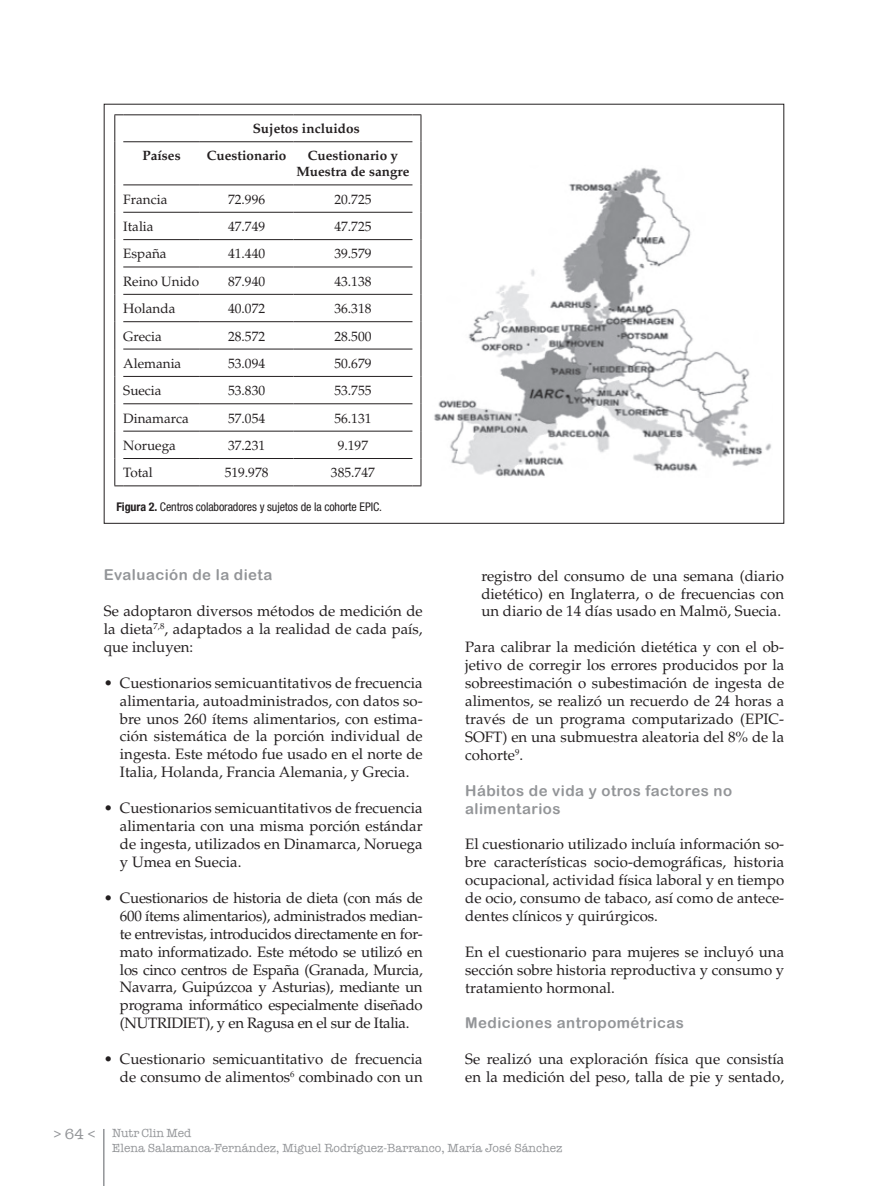
<style>
.page{position:relative;width:888px;height:1186px;background:#fff}
.page>*{position:absolute;margin:0;border:0;box-sizing:border-box;transform-origin:0 0}
.t1{font:15px/17.9px "Palatino";color:#231f20;text-align:justify}
.t2{font:15px/17.9px "Arial Rounded MT Bold";letter-spacing:.03em;color:#939598}
.t3{font:13.5px "Palatino";color:#231f20}
.t4{font:700 13.5px/16.2px "Palatino";color:#231f20;text-align:center}
.t5{font:12px/15px "American Typewriter";color:#939598}
.t6{font:condensed 12px "Helvetica Neue LT Std";letter-spacing:-.01em;color:#231f20}
.s1{font-weight:700}
.s2{font-size:15px}
</style>
<div class="page">
<hr style="left:103px;top:1129px;width:2px;height:57px;background:#939598">
<hr style="left:123px;top:141px;width:77px;height:1px;background:#231f20">
<hr style="left:123px;top:212px;width:77px;height:1px;background:#231f20">
<hr style="left:200px;top:212px;width:93px;height:1px;background:#231f20">
<hr style="left:293px;top:212px;width:119px;height:1px;background:#231f20">
<hr style="left:123px;top:239px;width:77px;height:1px;background:#231f20">
<hr style="left:200px;top:239px;width:93px;height:1px;background:#231f20">
<hr style="left:293px;top:239px;width:119px;height:1px;background:#231f20">
<hr style="left:123px;top:266px;width:77px;height:1px;background:#231f20">
<hr style="left:200px;top:266px;width:93px;height:1px;background:#231f20">
<hr style="left:293px;top:266px;width:119px;height:1px;background:#231f20">
<hr style="left:123px;top:294px;width:77px;height:1px;background:#231f20">
<hr style="left:200px;top:294px;width:93px;height:1px;background:#231f20">
<hr style="left:293px;top:294px;width:119px;height:1px;background:#231f20">
<hr style="left:123px;top:321px;width:77px;height:1px;background:#231f20">
<hr style="left:200px;top:321px;width:93px;height:1px;background:#231f20">
<hr style="left:293px;top:321px;width:119px;height:1px;background:#231f20">
<hr style="left:123px;top:349px;width:77px;height:1px;background:#231f20">
<hr style="left:200px;top:349px;width:93px;height:1px;background:#231f20">
<hr style="left:293px;top:349px;width:119px;height:1px;background:#231f20">
<hr style="left:123px;top:376px;width:77px;height:1px;background:#231f20">
<hr style="left:200px;top:376px;width:93px;height:1px;background:#231f20">
<hr style="left:293px;top:376px;width:119px;height:1px;background:#231f20">
<hr style="left:123px;top:403px;width:77px;height:1px;background:#231f20">
<hr style="left:200px;top:403px;width:93px;height:1px;background:#231f20">
<hr style="left:293px;top:403px;width:119px;height:1px;background:#231f20">
<hr style="left:123px;top:431px;width:77px;height:1px;background:#231f20">
<hr style="left:200px;top:431px;width:93px;height:1px;background:#231f20">
<hr style="left:293px;top:431px;width:119px;height:1px;background:#231f20">
<hr style="left:123px;top:184px;width:77px;height:1px;background:#231f20">
<hr style="left:200px;top:184px;width:93px;height:1px;background:#231f20">
<hr style="left:293px;top:184px;width:119px;height:1px;background:#231f20">
<hr style="left:200px;top:114px;width:93px;height:1px;background:#231f20">
<hr style="left:293px;top:114px;width:119px;height:1px;background:#231f20">
<hr style="left:200px;top:141px;width:93px;height:1px;background:#231f20">
<hr style="left:293px;top:141px;width:119px;height:1px;background:#231f20">
<hr style="left:123px;top:458px;width:77px;height:1px;background:#231f20">
<hr style="left:200px;top:458px;width:93px;height:1px;background:#231f20">
<hr style="left:293px;top:458px;width:119px;height:1px;background:#231f20">
<hr style="left:123px;top:485px;width:77px;height:1px;background:#231f20">
<hr style="left:200px;top:485px;width:93px;height:1px;background:#231f20">
<hr style="left:293px;top:485px;width:119px;height:1px;background:#231f20">
<svg style="left:412px;top:114px;width:10px;height:28px"></svg>
<hr style="left:421px;top:142px;width:1px;height:43px;background:#231f20">
<hr style="left:114px;top:142px;width:1px;height:43px;background:#231f20">
<svg style="left:114px;top:185px;width:9px;height:301px"></svg>
<svg style="left:114px;top:114px;width:9px;height:28px"></svg>
<hr style="left:123px;top:114px;width:77px;height:1px;background:#231f20">
<svg style="left:412px;top:185px;width:10px;height:301px"></svg>
<img style="left:434px;top:168px;width:337px;height:309px">
<p class="t4" style="left:253px;top:121px;width:108px">Sujetos incluidos</p>
<p class="t4" style="left:142px;top:148px;width:40px">Países</p>
<p class="t4" style="left:207px;top:148px;width:81px">Cuestionario</p>
<p class="t4" style="left:296px;top:148px;width:115px">Cuestionario y<br>Muestra de sangre</p>
<p class="t3" style="left:123px;top:191px;width:46px">Francia</p>
<p class="t3" style="left:228px;top:191px;width:39px">72.996</p>
<p class="t3" style="left:334px;top:191px;width:39px">20.725</p>
<p class="t3" style="left:123px;top:219px;width:32px">Italia</p>
<p class="t3" style="left:228px;top:219px;width:39px">47.749</p>
<p class="t3" style="left:334px;top:219px;width:39px">47.725</p>
<p class="t3" style="left:123px;top:246px;width:45px">España</p>
<p class="t3" style="left:228px;top:246px;width:39px">41.440</p>
<p class="t3" style="left:334px;top:246px;width:39px">39.579</p>
<p class="t3" style="left:123px;top:273px;width:77px">Reino Unido</p>
<p class="t3" style="left:228px;top:273px;width:39px">87.940</p>
<p class="t3" style="left:334px;top:273px;width:39px">43.138</p>
<p class="t3" style="left:123px;top:301px;width:54px">Holanda</p>
<p class="t3" style="left:228px;top:301px;width:39px">40.072</p>
<p class="t3" style="left:334px;top:301px;width:39px">36.318</p>
<p class="t3" style="left:123px;top:328px;width:40px">Grecia</p>
<p class="t3" style="left:228px;top:328px;width:39px">28.572</p>
<p class="t3" style="left:334px;top:328px;width:39px">28.500</p>
<p class="t3" style="left:123px;top:355px;width:60px">Alemania</p>
<p class="t3" style="left:228px;top:355px;width:39px">53.094</p>
<p class="t3" style="left:334px;top:355px;width:39px">50.679</p>
<p class="t3" style="left:123px;top:383px;width:40px">Suecia</p>
<p class="t3" style="left:228px;top:383px;width:39px">53.830</p>
<p class="t3" style="left:334px;top:383px;width:39px">53.755</p>
<p class="t3" style="left:123px;top:410px;width:67px">Dinamarca</p>
<p class="t3" style="left:228px;top:410px;width:39px">57.054</p>
<p class="t3" style="left:334px;top:410px;width:39px">56.131</p>
<p class="t3" style="left:123px;top:437px;width:54px">Noruega</p>
<p class="t3" style="left:228px;top:437px;width:39px">37.231</p>
<p class="t3" style="left:338px;top:437px;width:32px">9.197</p>
<p class="t3" style="left:123px;top:465px;width:31px">Total</p>
<p class="t3" style="left:225px;top:465px;width:45px">519.978</p>
<p class="t3" style="left:331px;top:465px;width:45px">385.747</p>
<p class="t6" style="left:117px;top:500px;width:267px"><span class="s1">Figura 2.</span> Centros colaboradores y sujetos de la cohorte EPIC.</p>
<p class="t2" style="left:104px;top:565px;width:170px">Evaluación de la dieta</p>
<p class="t1" style="left:104px;top:602px;width:320px">Se adoptaron diversos métodos de medición de la dieta<sup>7,8</sup>, adaptados a la realidad de cada país, que incluyen:</p>
<p class="t1" style="left:120px;top:674px;width:304px;text-indent:-16px">• Cuestionarios semicuantitativos de frecuencia alimentaria, autoadministrados, con datos so&shy;bre unos 260 ítems alimentarios, con estima&shy;ción sistemática de la porción individual de ingesta. Este método fue usado en el norte de Italia, Holanda, Francia Alemania, y Grecia.</p>
<p class="t1" style="left:120px;top:799px;width:304px;text-indent:-16px">• Cuestionarios semicuantitativos de frecuencia alimentaria con una misma porción estándar de ingesta, utilizados en Dinamarca, Noruega y Umea en Suecia.</p>
<p class="t1" style="left:120px;top:889px;width:304px;text-indent:-16px">• Cuestionarios de historia de dieta (con más de 600 ítems alimentarios), administrados median&shy;te entrevistas, introducidos directamente en for&shy;mato informatizado. Este método se utilizó en los cinco centros de España (Granada, Murcia, Navarra, Guipúzcoa y Asturias), mediante un programa informático especialmente diseñado (NUTRIDIET), y en Ragusa en el sur de Italia.</p>
<p class="t1" style="left:104px;top:1050px;width:320px;text-align:right">• Cuestionario semicuantitativo de frecuencia de consumo de alimentos<sup>6</sup> combinado con un</p>
<p class="t1" style="left:481px;top:567px;width:304px">registro del consumo de una semana (diario dietético) en Inglaterra, o de frecuencias con un diario de 14 días usado en Malmö, Suecia.</p>
<p class="t1" style="left:465px;top:638px;width:320px">Para calibrar la medición dietética y con el ob&shy;jetivo de corregir los errores producidos por la sobreestimación o subestimación de ingesta de alimentos, se realizó un recuerdo de 24 horas a través de un programa computarizado (EPIC-SOFT) en una submuestra aleatoria del 8% de la cohorte<sup>9</sup>.</p>
<p class="t2" style="left:465px;top:781px;width:268px">Hábitos de vida y otros factores no alimentarios</p>
<p class="t1" style="left:465px;top:835px;width:320px">El cuestionario utilizado incluía información so&shy;bre características socio-demográficas, historia ocupacional, actividad física laboral y en tiempo de ocio, consumo de tabaco, así como de antece&shy;dentes clínicos y quirúrgicos.</p>
<p class="t1" style="left:465px;top:943px;width:320px">En el cuestionario para mujeres se incluyó una sección sobre historia reproductiva y consumo y tratamiento hormonal.</p>
<p class="t2" style="left:465px;top:1014px;width:220px">Mediciones antropométricas</p>
<p class="t1" style="left:465px;top:1050px;width:320px">Se realizó una exploración física que consistía en la medición del peso, talla de pie y sentado,</p>
<p class="t5" style="left:112px;top:1125px;width:452px;text-indent:-59px"><span class="s2">&gt; 64 &lt;</span> Nutr Clin Med<br>Elena Salamanca-Fernández, Miguel Rodríguez-Barranco, María José Sánchez</p>
</div>
